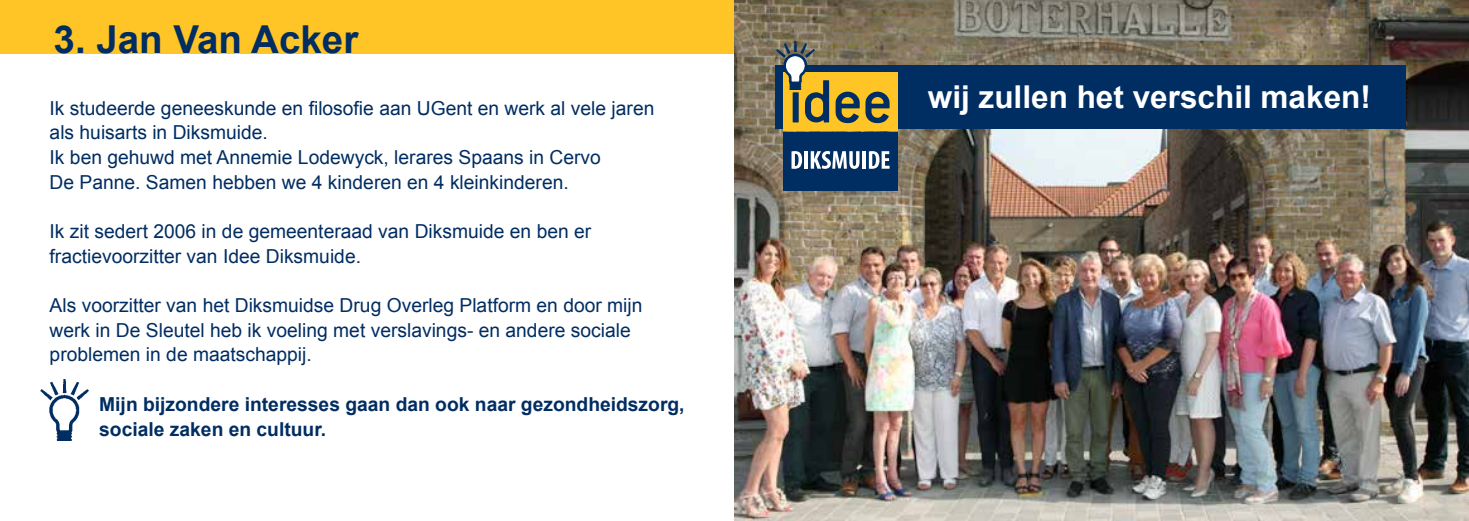
<style>
.page{position:relative;width:1469px;height:521px;background:#fff}
.page>*{position:absolute;margin:0;border:0;box-sizing:border-box;transform-origin:0 0}
.t1{font:700 38.5px "Arial";color:#002d62}
.t2{font:700 31.5px "Arial";color:#fff}
.t3{font:19.25px/24.7px "Arial";color:#002d62}
.t4{font:700 19.25px/24.7px "Arial";color:#002d62}
</style>
<div class="page">
<div style="left:0;top:0;width:734px;height:53px;background:#ffc425"></div>
<img style="left:734px;top:0;width:734px;height:521px">
<div style="left:775px;top:65px;width:630px;height:63px;background:#002d62"></div>
<div style="left:783px;top:73px;width:115px;height:58px;background:#ffc425"></div>
<div style="left:783px;top:133px;width:115px;height:58px;background:#002d62"></div>
<svg style="left:792px;top:54px;width:37px;height:68px"></svg>
<svg style="left:835px;top:92px;width:24px;height:31px"></svg>
<svg style="left:865px;top:92px;width:24px;height:31px"></svg>
<img style="left:744px;top:41px;width:70px;height:49px">
<svg style="left:791px;top:151px;width:11px;height:18px"></svg>
<hr style="left:804px;top:151px;width:3px;height:18px;background:#fff">
<svg style="left:810px;top:151px;width:49px;height:18px"></svg>
<hr style="left:862px;top:151px;width:3px;height:18px;background:#fff">
<svg style="left:868px;top:151px;width:21px;height:18px"></svg>
<img style="left:40px;top:379px;width:48px;height:61px">
<h1 class="t1" style="left:54px;top:14px;width:306px">3. Jan Van Acker</h1>
<p class="t3" style="left:50px;top:96px;width:606px">Ik studeerde geneeskunde en filosofie aan UGent en werk al vele jaren als huisarts in Diksmuide.<br>Ik ben gehuwd met Annemie Lodewyck, lerares Spaans in Cervo<br>De Panne. Samen hebben we 4 kinderen en 4 kleinkinderen.</p>
<p class="t3" style="left:50px;top:219px;width:543px">Ik zit sedert 2006 in de gemeenteraad van Diksmuide en ben er fractievoorzitter van Idee Diksmuide.</p>
<p class="t3" style="left:50px;top:293px;width:594px">Als voorzitter van het Diksmuidse Drug Overleg Platform en door mijn werk in De Sleutel heb ik voeling met verslavings- en andere sociale problemen in de maatschappij.</p>
<p class="t4" style="left:99px;top:392px;width:587px">Mijn bijzondere interesses gaan dan ook naar gezondheidszorg, sociale zaken en cultuur.</p>
<h2 class="t2" style="left:927px;top:76px;width:444px">wij zullen het verschil maken!</h2>
</div>
